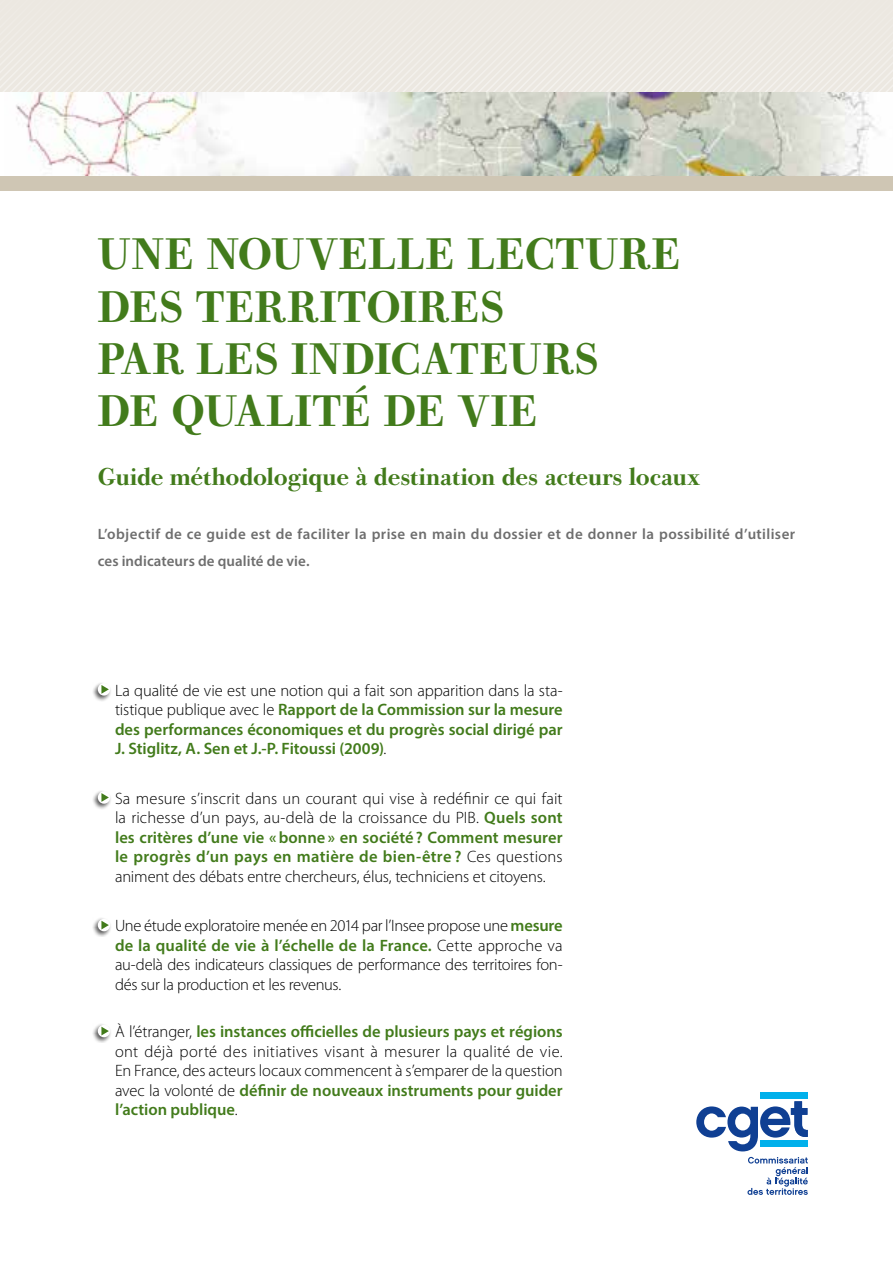
<style>
.page{position:relative;width:893px;height:1263px;background:#fff}
.page>*{position:absolute;margin:0;border:0;box-sizing:border-box;transform-origin:0 0}
.t1{font:500 43.5px/52.2px "Bodoni Old Face BE";letter-spacing:.015em;color:#427b1b}
.t2{font:500 24px "Bodoni Old Face BE";letter-spacing:.005em;color:#427b1b}
.t3{font:300 16.5px/19.5px "Myriad Pro";letter-spacing:-.01em;color:#000;text-align:justify}
.t4{font:600 16.5px/19.5px "Myriad Pro";letter-spacing:-.005em;color:#427b1b;text-align:justify}
.t5{font:600 15px/27px "Myriad Pro";letter-spacing:.025em;color:#6e6e6e}
.s1{font-weight:300;color:#000}
.s2{font-weight:600;color:#427b1b}
</style>
<div class="page">
<img style="left:16px;top:92px;width:865px;height:84px">
<div style="left:0;top:176px;width:893px;height:15px;background:#cfc6b4"></div>
<div style="left:760px;top:1092px;width:48px;height:7px;background:#00b0eb"></div>
<svg style="left:747px;top:1157px;width:61px;height:38px"></svg>
<svg style="left:696px;top:1101px;width:112px;height:50px"></svg>
<div style="left:0;top:0;width:893px;height:92px;background:#ece8e1"></div>
<div style="left:92px;top:682px;width:20px;height:19px;background:#000;opacity:.65"></div>
<div style="left:98px;top:683px;width:12px;height:13px;background:#fff;border-radius:50%"></div>
<svg style="left:101px;top:685px;width:8px;height:9px"></svg>
<div style="left:92px;top:790px;width:20px;height:19px;background:#000;opacity:.65"></div>
<div style="left:98px;top:791px;width:12px;height:13px;background:#fff;border-radius:50%"></div>
<svg style="left:101px;top:793px;width:8px;height:9px"></svg>
<div style="left:92px;top:917px;width:20px;height:20px;background:#000;opacity:.65"></div>
<div style="left:98px;top:919px;width:12px;height:12px;background:#fff;border-radius:50%"></div>
<svg style="left:101px;top:921px;width:8px;height:8px"></svg>
<div style="left:92px;top:1023px;width:20px;height:20px;background:#000;opacity:.65"></div>
<div style="left:98px;top:1025px;width:12px;height:12px;background:#fff;border-radius:50%"></div>
<svg style="left:101px;top:1027px;width:8px;height:8px"></svg>
<h1 class="t1" style="left:98px;top:229px;width:585px">UNE NOUVELLE LECTURE<br>DES TERRITOIRES<br>PAR LES INDICATEURS<br>DE QUALITÉ DE VIE</h1>
<h2 class="t2" style="left:98px;top:462px;width:604px">GUIDE MÉTHODOLOGIQUE À DESTINATION DES ACTEURS LOCAUX</h2>
<p class="t5" style="left:98px;top:520px;width:699px">L’objectif de ce guide est de faciliter la prise en main du dossier et de donner la possibilité d’utiliser ces indicateurs de qualité de vie.</p>
<p class="t4" style="left:115px;top:680px;width:449px"><span class="s1">La qualité de vie est une notion qui a fait son apparition dans la sta&shy;tistique publique avec le</span> Rapport de la Commission sur la mesure des performances économiques et du progrès social dirigé par J. Stiglitz, A. Sen et J.-P. Fitoussi (2009)<span class="s1">.</span></p>
<p class="t3" style="left:115px;top:789px;width:449px">Sa mesure s’inscrit dans un courant qui vise à redéfinir ce qui fait la richesse d’un pays, au-delà de la croissance du PIB. <span class="s2">Quels sont les critères d’une vie «bonne » en société ? Comment mesurer le progrès d’un pays en matière de bien-être ?</span> Ces questions animent des débats entre chercheurs, élus, techniciens et citoyens.</p>
<p class="t3" style="left:115px;top:916px;width:449px">Une étude exploratoire menée en 2014 par l’Insee propose une <span class="s2">mesure de la qualité de vie à l’échelle de la France.</span> Cette approche va au-delà des indicateurs classiques de performance des territoires fon&shy;dés sur la production et les revenus.</p>
<p class="t3" style="left:115px;top:1022px;width:449px">À l’étranger, <span class="s2">les instances officielles de plusieurs pays et régions </span>ont déjà porté des initiatives visant à mesurer la qualité de vie.<br>En France, des acteurs locaux commencent à s’emparer de la question avec la volonté de <span class="s2">définir de nouveaux instruments pour guider l’action publique</span>.</p>
</div>
